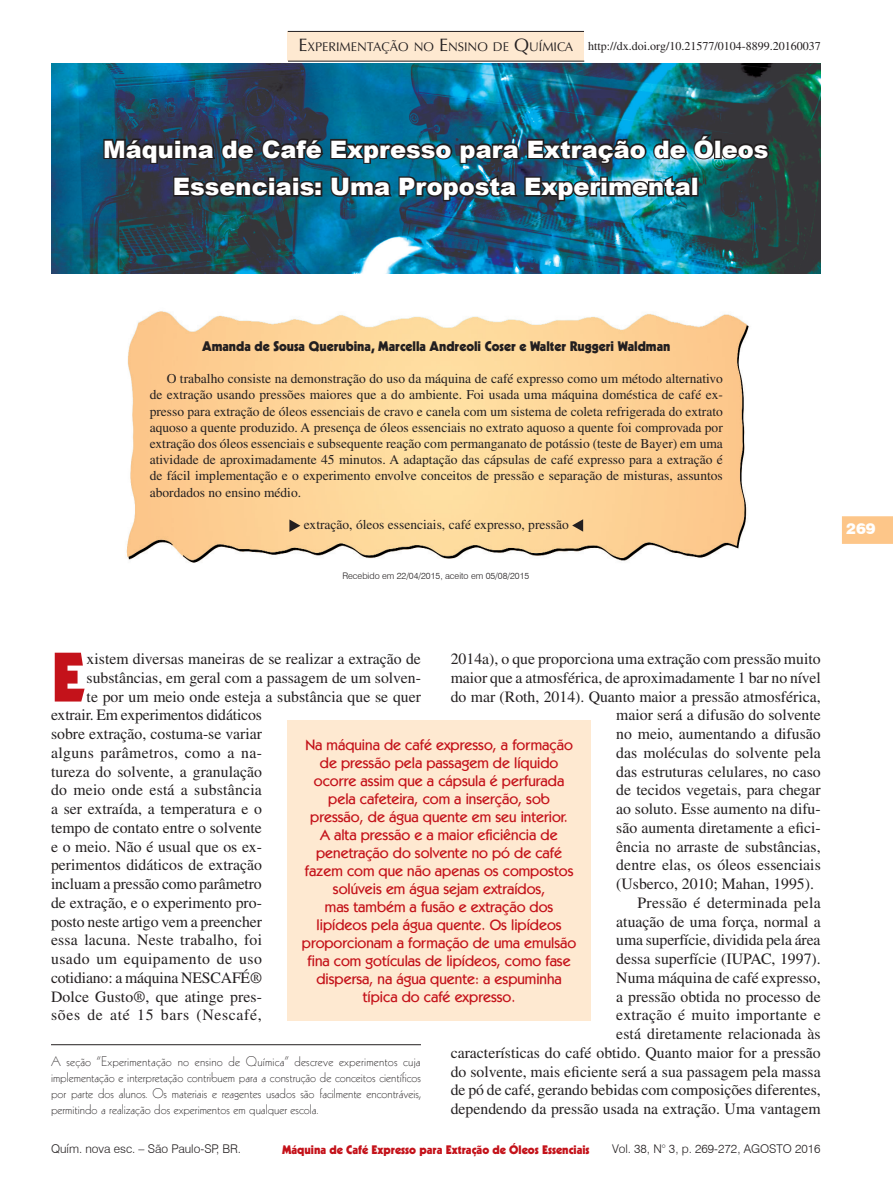
<style>
.page{position:relative;width:893px;height:1191px;background:#fff}
.page>*{position:absolute;margin:0;border:0;box-sizing:border-box;transform-origin:0 0}
.Normal_1º_Parágrafo{font:900 67.8px "Kabel";color:#c4121a}
.Título{font:900 24px/37.5px "Arial";color:#fff;text-align:center}
.Normal_1º_Parágrafo-2{font:15.75px/18.8px "Times";color:#231f20;text-align:right}
.Normal_1º_Parágrafo-3{font:15.75px "Times";letter-spacing:.025em;color:#231f20}
.Normal_1º_Parágrafo-4{font:15.75px "Times";letter-spacing:.045em;color:#231f20}
.Normal_1º_Parágrafo-5{font:15.75px "Times";letter-spacing:.03em;color:#231f20}
.Olho{font:500 15px/18px "Kabel IT Cby BT";color:#c4121a;text-align:center}
.t1{font:900 15px "Swiss 721 BT";color:#fff}
.Resumo{font:13.5px/16.2px "Times";color:#231f20;text-align:justify}
.Rodapé{font:300 13.5px/16.2px "Kabel";color:#231f20;text-align:justify}
.Autores{font:900 13.5px "Kabel";color:#231f20}
.Keywords{font:13.5px "Times";color:#231f20}
.t2{font:12.6px "Optima";color:#231f20}
.t3{font:300 12px "Swiss 721 BT";color:#231f20}
.t4{font:900 12px "Kabel";color:#c4121a}
.t5{font:12px "Times";color:#231f20}
.Recebido{font:300 9px "Swiss 721 BT";color:#231f20}
.s1{font-size:18px}
</style>
<div class="page">
<svg style="left:842px;top:516px;width:51px;height:28px"></svg>
<img style="left:51px;top:64px;width:770px;height:210px">
<img style="left:126px;top:311px;width:623px;height:252px">
<div style="left:287px;top:31px;width:297px;height:30px;background:#fee9d1"></div>
<hr style="left:288px;top:61px;width:296px;height:1px;background:#231f20">
<hr style="left:288px;top:31px;width:296px;height:1px;background:#231f20">
<svg style="left:289px;top:519px;width:11px;height:13px"></svg>
<svg style="left:572px;top:519px;width:11px;height:12px"></svg>
<svg style="left:102px;top:121px;width:670px;height:45px;background:#1f495b"></svg>
<img style="left:172px;top:173px;width:523px;height:30px">
<div style="left:691px;top:176px;width:8px;height:21px;border:3px solid #231f20"></div>
<hr style="left:51px;top:1044px;width:370px;height:1px;background:#231f20">
<div style="left:287px;top:720px;width:304px;height:300px;background:#fee9d1"></div>
<p class="t2" style="left:298px;top:39px;width:276px"><span class="s1">E</span>XPERIMENTAÇÃO NO <span class="s1">E</span>NSINO DE <span class="s1">Q</span>UÍMICA</p>
<p class="t5" style="left:588px;top:39px;width:234px">http://dx.doi.org/10.21577/0104-8899.20160037</p>
<p class="Título" style="left:103px;top:129px;width:667px">Máquina de Café Expresso para Extração de Óleos<br>Essenciais: Uma Proposta Experimental</p>
<p class="Autores" style="left:202px;top:337px;width:470px">Amanda de Sousa Querubina, Marcella Andreoli Coser e Walter Ruggeri Waldman</p>
<p class="Resumo" style="left:150px;top:370px;width:575px;text-indent:17px">O trabalho consiste na demonstração do uso da máquina de café expresso como um método alternativo de extração usando pressões maiores que a do ambiente. Foi usada uma máquina doméstica de café ex&shy;presso para extração de óleos essenciais de cravo e canela com um sistema de coleta refrigerada do extrato aquoso a quente produzido. A presença de óleos essenciais no extrato aquoso a quente foi comprovada por extração dos óleos essenciais e subsequente reação com permanganato de potássio (teste de Bayer) em uma atividade de aproximadamente 45 minutos. A adaptação das cápsulas de café expresso para a extração é de fácil implementação e o experimento envolve conceitos de pressão e separação de misturas, assuntos abordados no ensino médio.</p>
<p class="Keywords" style="left:304px;top:517px;width:267px">extração, óleos essenciais, café expresso, pressão</p>
<p class="Recebido" style="left:342px;top:570px;width:188px">Recebido em 22/04/2015, aceito em 05/08/2015</p>
<p class="t1" style="left:846px;top:519px;width:31px">269</p>
<p class="Normal_1º_Parágrafo" style="left:51px;top:634px;width:35px">E</p>
<p class="Normal_1º_Parágrafo-2" style="left:87px;top:649px;width:336px">xistem diversas maneiras de se realizar a extração de</p>
<p class="Normal_1º_Parágrafo-2" style="left:451px;top:649px;width:371px">2014a), o que proporciona uma extração com pressão muito</p>
<p class="Normal_1º_Parágrafo-2" style="left:451px;top:668px;width:372px">maior que a atmosférica, de aproximadamente 1 bar no nível</p>
<p class="Normal_1º_Parágrafo-2" style="left:451px;top:687px;width:371px">do mar (Roth, 2014). Quanto maior a pressão atmosférica,</p>
<p class="Normal_1º_Parágrafo-2" style="left:616px;top:705px;width:206px">maior será a difusão do solvente</p>
<p class="Normal_1º_Parágrafo-2" style="left:616px;top:724px;width:206px">no meio, aumentando a difusão</p>
<p class="Normal_1º_Parágrafo-2" style="left:616px;top:743px;width:206px">das moléculas do solvente pela</p>
<p class="Normal_1º_Parágrafo-2" style="left:616px;top:762px;width:206px">das estruturas celulares, no caso</p>
<p class="Normal_1º_Parágrafo-2" style="left:616px;top:780px;width:206px">de tecidos vegetais, para chegar</p>
<p class="Normal_1º_Parágrafo-2" style="left:616px;top:799px;width:206px">ao soluto. Esse aumento na difu-</p>
<p class="Normal_1º_Parágrafo-2" style="left:616px;top:818px;width:206px">são aumenta diretamente a efici-</p>
<p class="Normal_1º_Parágrafo-2" style="left:616px;top:837px;width:206px">ência no arraste de substâncias,</p>
<p class="Normal_1º_Parágrafo-2" style="left:616px;top:855px;width:206px">dentre elas, os óleos essenciais</p>
<p class="Normal_1º_Parágrafo-2" style="left:616px;top:874px;width:199px">(Usberco, 2010; Mahan, 1995).</p>
<p class="Normal_1º_Parágrafo-2" style="left:451px;top:893px;width:372px">Pressão é determinada pela<br>atuação de uma força, normal a<br>uma superfície, dividida pela área<br>dessa superfície (IUPAC, 1997).<br>Numa máquina de café expresso,<br>a pressão obtida no processo de<br>extração é muito importante e<br>está diretamente relacionada às<br>características do café obtido. Quanto maior for a pressão do solvente, mais eficiente será a sua passagem pela massa de pó de café, gerando bebidas com composições diferentes, dependendo da pressão usada na extração. Uma vantagem</p>
<p class="Normal_1º_Parágrafo-2" style="left:87px;top:668px;width:336px">substâncias, em geral com a passagem de um solven-</p>
<p class="Normal_1º_Parágrafo-2" style="left:87px;top:687px;width:336px">te por um meio onde esteja a substância que se quer</p>
<p class="Normal_1º_Parágrafo-2" style="left:51px;top:705px;width:212px">extrair. Em experimentos didáticos</p>
<p class="Normal_1º_Parágrafo-2" style="left:51px;top:724px;width:212px">sobre extração, costuma-se variar</p>
<p class="Normal_1º_Parágrafo-3" style="left:51px;top:743px;width:212px">alguns parâmetros, como a na-</p>
<p class="Normal_1º_Parágrafo-2" style="left:51px;top:762px;width:213px">tureza do solvente, a granulação</p>
<p class="Normal_1º_Parágrafo-2" style="left:51px;top:780px;width:212px">do meio onde está a substância</p>
<p class="Normal_1º_Parágrafo-2" style="left:51px;top:799px;width:212px">a ser extraída, a temperatura e o</p>
<p class="Normal_1º_Parágrafo-2" style="left:51px;top:818px;width:212px">tempo de contato entre o solvente</p>
<p class="Normal_1º_Parágrafo-2" style="left:51px;top:837px;width:212px">e o meio. Não é usual que os ex-</p>
<p class="Normal_1º_Parágrafo-2" style="left:51px;top:855px;width:212px">perimentos didáticos de extração</p>
<p class="Normal_1º_Parágrafo-2" style="left:51px;top:874px;width:212px">incluam a pressão como parâmetro</p>
<p class="Normal_1º_Parágrafo-2" style="left:51px;top:893px;width:212px">de extração, e o experimento pro-</p>
<p class="Normal_1º_Parágrafo-2" style="left:51px;top:912px;width:212px">posto neste artigo vem a preencher</p>
<p class="Normal_1º_Parágrafo-2" style="left:51px;top:930px;width:213px">essa lacuna. Neste trabalho, foi</p>
<p class="Normal_1º_Parágrafo-5" style="left:51px;top:950px;width:212px">usado um equipamento de uso</p>
<p class="Normal_1º_Parágrafo-2" style="left:51px;top:968px;width:213px">cotidiano: a máquina NESCAFÉ®</p>
<p class="Normal_1º_Parágrafo-2" style="left:51px;top:987px;width:212px">Dolce Gusto®, que atinge pres-</p>
<p class="Normal_1º_Parágrafo-4" style="left:51px;top:1006px;width:212px">sões de até 15 bars (Nescafé,</p>
<p class="Olho" style="left:302px;top:735px;width:276px">Na máquina de café expresso, a formação de pressão pela passagem de líquido ocorre assim que a cápsula é perfurada pela cafeteira, com a inserção, sob pressão, de água quente em seu interior.<br>A alta pressão e a maior eficiência de penetração do solvente no pó de café fazem com que não apenas os compostos solúveis em água sejam extraídos,<br>mas também a fusão e extração dos lipídeos pela água quente. Os lipídeos proporcionam a formação de uma emulsão fina com gotículas de lipídeos, como fase dispersa, na água quente: a espuminha típica do café expresso.</p>
<p class="Rodapé" style="left:51px;top:1053px;width:371px">A seção “Experimentação no ensino de Química” descreve experimentos cuja implementação e interpretação contribuem para a construção de conceitos científicos por parte dos alunos. Os materiais e reagentes usados são facilmente encontráveis, permitindo a realização dos experimentos em qualquer escola.</p>
<p class="t4" style="left:282px;top:1141px;width:309px">Máquina de Café Expresso para Extração de Óleos Essenciais</p>
<p class="t3" style="left:51px;top:1141px;width:192px">Quím. nova esc. – São Paulo-SP, BR.</p>
<p class="t3" style="left:612px;top:1141px;width:210px">Vol. 38, N° 3, p. 269-272, AGOSTO 2016</p>
</div>
